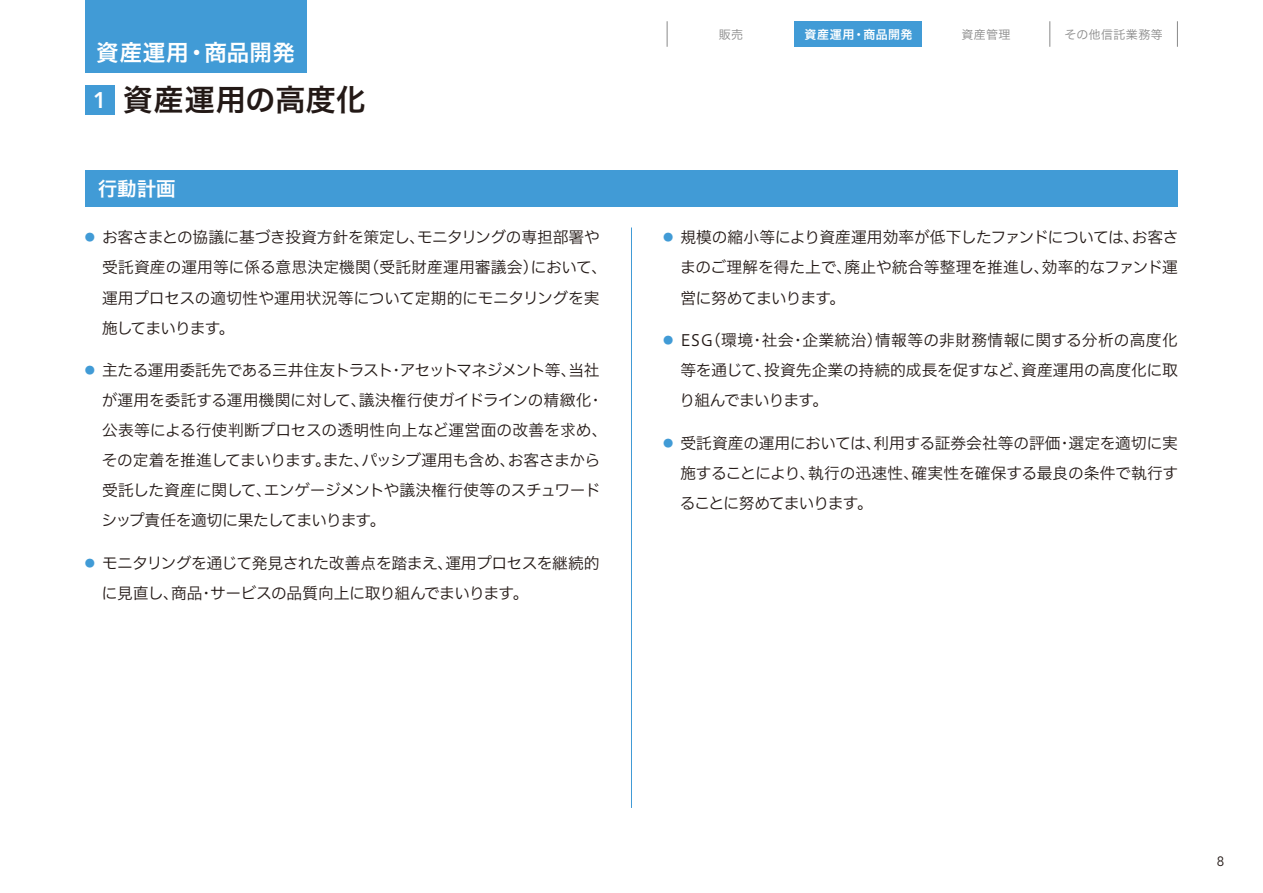
<style>
.page{position:relative;width:1263px;height:893px;background:#fff}
.page>*{position:absolute;margin:0;border:0;box-sizing:border-box;transform-origin:0 0}
.t1{font:30px "Hiragino UD Sans F Std N W6";letter-spacing:.015em;color:#231916}
.t2{font:22.5px "Hiragino UD Sans F Std N W6";letter-spacing:.025em;color:#fff}
.t3{font:19.5px "Hiragino UD Sans F Std N W6";color:#fff}
.t4{font:15.75px/30px "Hiragino UD Sans F Std N W3";letter-spacing:-.015em;color:#231916}
.t5{font:13.5px "Avenir LT Pro";color:#231916}
.t6{font:12px "Hiragino UD Sans F Std N W3";letter-spacing:.035em;color:#898989}
.t7{font:12px "Hiragino UD Sans F Std N W6";letter-spacing:.045em;color:#fff}
.s1{font-family:"Avenir LT Pro";font-weight:800;font-size:22.5px;color:#fff}
.s2{font-family:"Hiragino UD Sans F Std N W4";font-size:10.2px;color:#419bd6}
</style>
<div class="page">
<div style="left:85px;top:0;width:221px;height:72px;background:#419bd6"></div>
<div style="left:795px;top:21px;width:127px;height:26px;background:#419bd6"></div>
<svg style="left:1049px;top:21px;width:1px;height:26px"></svg>
<svg style="left:1177px;top:21px;width:1px;height:26px"></svg>
<svg style="left:667px;top:21px;width:1px;height:26px"></svg>
<div style="left:85px;top:85px;width:30px;height:30px;background:#419bd6"></div>
<div style="left:85px;top:170px;width:1093px;height:37px;background:#419bd6"></div>
<hr style="left:631px;top:227px;width:1px;height:581px;background:#419bd6">
<h2 class="t2" style="left:96px;top:35px;width:200px">資産運用・商品開発</h2>
<h1 class="t1" style="left:93px;top:77px;width:274px"><span class="s1">1</span> 資産運用の高度化</h1>
<p class="t3" style="left:98px;top:173px;width:79px">行動計画</p>
<p class="t4" style="left:102px;top:222px;width:507px;text-indent:-17px"><span class="s2">●</span> お客さまとの協議に基づき投資方針を策定し、モニタリングの専担部署や受託資産の運用等に係る意思決定機関（受託財産運用審議会）において、運用プロセスの適切性や運用状況等について定期的にモニタリングを実施してまいります。</p>
<p class="t4" style="left:102px;top:354px;width:507px;text-indent:-17px"><span class="s2">●</span> 主たる運用委託先である三井住友トラスト・アセットマネジメント等、当社が運用を委託する運用機関に対して、議決権行使ガイドラインの精緻化・公表等による行使判断プロセスの透明性向上など運営面の改善を求め、その定着を推進してまいります。また、パッシブ運用も含め、お客さまから受託した資産に関して、エンゲージメントや議決権行使等のスチュワードシップ責任を適切に果たしてまいります。</p>
<p class="t4" style="left:102px;top:547px;width:499px;text-indent:-17px"><span class="s2">●</span> モニタリングを通じて発見された改善点を踏まえ、運用プロセスを継続的に見直し、商品・サービスの品質向上に取り組んでまいります。</p>
<p class="t6" style="left:719px;top:25px;width:26px">販売</p>
<p class="t7" style="left:804px;top:25px;width:110px">資産運用・商品開発</p>
<p class="t6" style="left:961px;top:25px;width:51px">資産管理</p>
<p class="t6" style="left:1064px;top:25px;width:100px">その他信託業務等</p>
<p class="t4" style="left:680px;top:222px;width:500px;text-align:justify;text-indent:-17px"><span class="s2">●</span> 規模の縮小等により資産運用効率が低下したファンドについては、お客さまのご理解を得た上で、廃止や統合等整理を推進し、効率的なファンド運営に努めてまいります。</p>
<p class="t4" style="left:679px;top:324px;width:500px;text-align:justify;text-indent:-16px"><span class="s2">●</span> ESG（環境・社会・企業統治）情報等の非財務情報に関する分析の高度化等を通じて、投資先企業の持続的成長を促すなど、資産運用の高度化に取り組んでまいります。</p>
<p class="t4" style="left:680px;top:427px;width:500px;text-align:justify;text-indent:-17px"><span class="s2">●</span> 受託資産の運用においては、利用する証券会社等の評価・選定を適切に実施することにより、執行の迅速性、確実性を確保する最良の条件で執行することに努めてまいります。</p>
<p class="t5" style="left:1217px;top:853px;width:9px">8</p>
</div>
